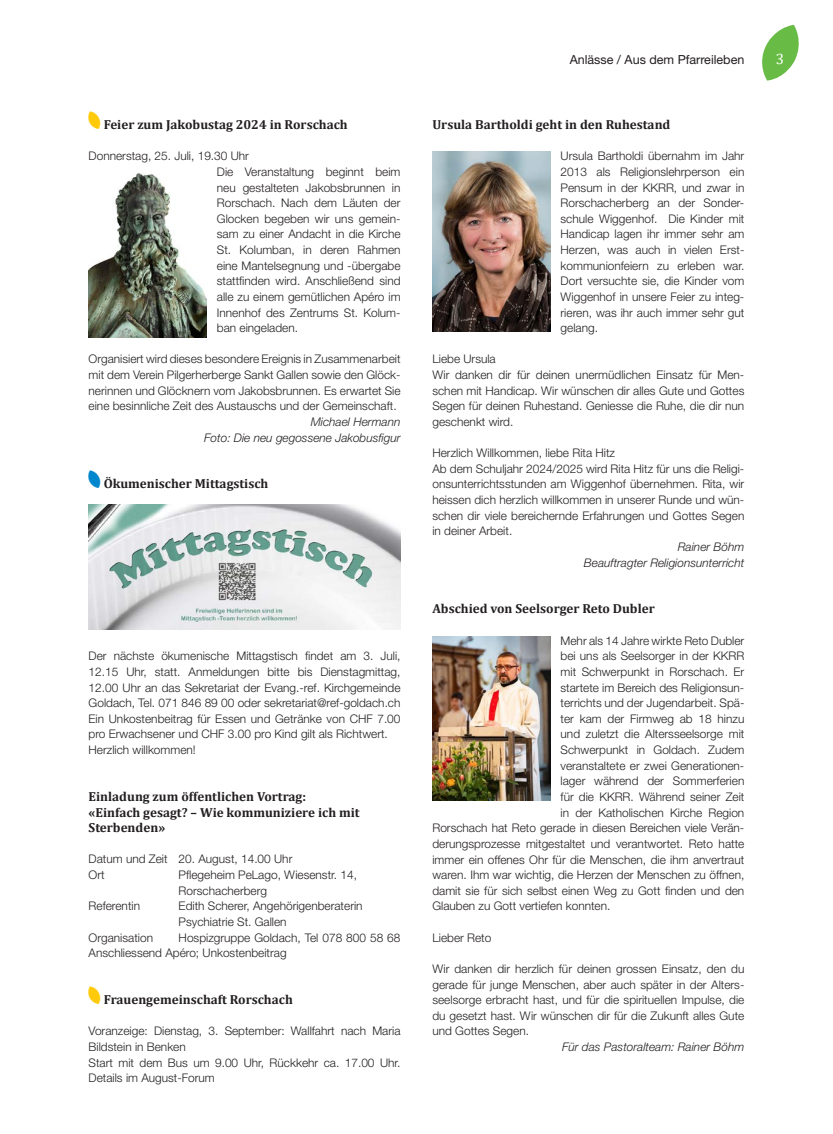
<style>
.page{position:relative;width:833px;height:1134px;background:#fff}
.page>*{position:absolute;margin:0;border:0;box-sizing:border-box;transform-origin:0 0}
.t1{font:15px "Cambria";color:#fff}
.t2{font:700 13.12px/15.6px "Cambria";color:#231f20}
.t3{font:12.5px "Helvetica Neue LT Std";color:#231f20}
.t4{font:300 11.88px/15.6px "Helvetica Neue LT Std";color:#231f20}
.t5{font:italic 300 11.88px/15.6px "Helvetica Neue LT Std";color:#231f20;text-align:right}
</style>
<div class="page">
<svg style="left:762px;top:25px;width:37px;height:56px"></svg>
<img style="left:432px;top:636px;width:118px;height:165px">
<img style="left:89px;top:173px;width:117px;height:165px">
<img style="left:89px;top:504px;width:311px;height:125px">
<img style="left:432px;top:152px;width:118px;height:180px">
<p class="t2" style="left:104px;top:116px;width:245px">Feier zum Jakobustag 2024 in Rorschach</p>
<p class="t4" style="left:217px;top:148px;width:185px;text-indent:-128px">Donnerstag, 25. Juli, 19.30 Uhr<br>Die Veranstaltung beginnt beim neu gestalteten Jakobsbrunnen in<br>Rorschach. Nach dem Läuten der<br>Glocken begeben wir uns gemein&shy;sam zu einer Andacht in die Kirche<br>St. Kolumban, in deren Rahmen eine Mantelsegnung und -übergabe stattfinden wird. Anschließend sind alle zu einem gemütlichen Apéro im<br>Innenhof des Zentrums St. Kolum&shy;ban eingeladen.</p>
<p class="t4" style="left:89px;top:351px;width:313px;text-align:justify">Organisiert wird dieses besondere Ereignis in Zusammenarbeit mit dem Verein Pilgerherberge Sankt Gallen sowie den Glöck&shy;nerinnen und Glöcknern vom Jakobsbrunnen. Es erwartet Sie eine besinnliche Zeit des Austauschs und der Gemeinschaft.</p>
<p class="t5" style="left:204px;top:414px;width:198px">Michael Hermann<br>Foto: Die neu gegossene Jakobusfigur</p>
<p class="t2" style="left:104px;top:476px;width:166px">Ökumenischer Mittagstisch</p>
<p class="t4" style="left:89px;top:648px;width:313px">Der nächste ökumenische Mittagstisch findet am 3. Juli, 12.15 Uhr, statt. Anmeldungen bitte bis Dienstagmittag, 12.00 Uhr an das Sekretariat der Evang.-ref. Kirchgemeinde Goldach, Tel. 071 846 89 00 oder sekretariat@ref-goldach.ch Ein Unkostenbeitrag für Essen und Getränke von CHF 7.00 pro Erwachsener und CHF 3.00 pro Kind gilt als Richtwert.<br>Herzlich willkommen!</p>
<p class="t2" style="left:89px;top:788px;width:272px">Einladung zum öffentlichen Vortrag: «Einfach gesagt? – Wie kommuniziere ich mit<br>Sterbenden»</p>
<p class="t4" style="left:89px;top:851px;width:205px">Datum und Zeit 20. August, 14.00 Uhr<br>Ort</p>
<p class="t4" style="left:179px;top:867px;width:180px">Pflegeheim PeLago, Wiesenstr. 14,<br>Rorschacherberg</p>
<p class="t4" style="left:89px;top:898px;width:53px">Referentin</p>
<p class="t4" style="left:179px;top:898px;width:185px">Edith Scherer, Angehörigenberaterin<br>Psychiatrie St. Gallen</p>
<p class="t4" style="left:89px;top:929px;width:66px">Organisation</p>
<p class="t4" style="left:89px;top:929px;width:313px;text-indent:90px">Hospizgruppe Goldach, Tel 078 800 58 68<br>Anschliessend Apéro; Unkostenbeitrag</p>
<p class="t2" style="left:104px;top:991px;width:191px">Frauengemeinschaft Rorschach</p>
<p class="t4" style="left:89px;top:1023px;width:313px">Voranzeige: Dienstag, 3. September: Wallfahrt nach Maria Bildstein in Benken<br>Start mit dem Bus um 9.00 Uhr, Rückkehr ca. 17.00 Uhr.<br>Details im August-Forum</p>
<p class="t3" style="left:570px;top:52px;width:176px">Anlässe / Aus dem Pfarreileben</p>
<p class="t1" style="left:775px;top:50px;width:10px">3</p>
<p class="t2" style="left:432px;top:116px;width:239px">Ursula Bartholdi geht in den Ruhestand</p>
<p class="t4" style="left:560px;top:148px;width:185px;text-align:justify">Ursula Bartholdi übernahm im Jahr 2013 als Religionslehrperson ein Pensum in der KKRR, und zwar in Rorschacherberg an der Sonder&shy;schule Wiggenhof. Die Kinder mit Handicap lagen ihr immer sehr am Herzen, was auch in vielen Erst&shy;kommunionfeiern zu erleben war.<br>Dort versuchte sie, die Kinder vom Wiggenhof in unsere Feier zu integ&shy;rieren, was ihr auch immer sehr gut gelang.</p>
<p class="t4" style="left:432px;top:351px;width:313px">Liebe Ursula<br>Wir danken dir für deinen unermüdlichen Einsatz für Men&shy;schen mit Handicap. Wir wünschen dir alles Gute und Gottes Segen für deinen Ruhestand. Geniesse die Ruhe, die dir nun geschenkt wird.</p>
<p class="t4" style="left:432px;top:445px;width:313px">Herzlich Willkommen, liebe Rita Hitz<br>Ab dem Schuljahr 2024/2025 wird Rita Hitz für uns die Religi&shy;onsunterrichtsstunden am Wiggenhof übernehmen. Rita, wir heissen dich herzlich willkommen in unserer Runde und wün&shy;schen dir viele bereichernde Erfahrungen und Gottes Segen in deiner Arbeit.</p>
<p class="t5" style="left:584px;top:539px;width:162px">Rainer Böhm<br>Beauftragter Religionsunterricht</p>
<p class="t2" style="left:432px;top:601px;width:224px">Abschied von Seelsorger Reto Dubler</p>
<p class="t4" style="left:560px;top:632px;width:185px">Mehr als 14 Jahre wirkte Reto Dubler</p>
<p class="t4" style="left:560px;top:648px;width:185px">bei uns als Seelsorger in der KKRR</p>
<p class="t4" style="left:560px;top:664px;width:185px">mit Schwerpunkt in Rorschach. Er</p>
<p class="t4" style="left:560px;top:679px;width:185px">startete im Bereich des Religionsun-</p>
<p class="t4" style="left:560px;top:695px;width:185px">terrichts und der Jugendarbeit. Spä-</p>
<p class="t4" style="left:560px;top:710px;width:185px">ter kam der Firmweg ab 18 hinzu</p>
<p class="t4" style="left:560px;top:726px;width:185px">und zuletzt die Altersseelsorge mit</p>
<p class="t4" style="left:560px;top:742px;width:185px">Schwerpunkt in Goldach. Zudem</p>
<p class="t4" style="left:560px;top:757px;width:185px">veranstaltete er zwei Generationen-</p>
<p class="t4" style="left:560px;top:773px;width:185px">lager während der Sommerferien</p>
<p class="t4" style="left:560px;top:789px;width:185px">für die KKRR. Während seiner Zeit</p>
<p class="t4" style="left:560px;top:804px;width:185px">in der Katholischen Kirche Region</p>
<p class="t4" style="left:432px;top:820px;width:313px">Rorschach hat Reto gerade in diesen Bereichen viele Verän-</p>
<p class="t4" style="left:432px;top:836px;width:313px">derungsprozesse mitgestaltet und verantwortet. Reto hatte</p>
<p class="t4" style="left:432px;top:851px;width:313px">immer ein offenes Ohr für die Menschen, die ihm anvertraut</p>
<p class="t4" style="left:432px;top:867px;width:313px">waren. Ihm war wichtig, die Herzen der Menschen zu öffnen,</p>
<p class="t4" style="left:432px;top:882px;width:313px">damit sie für sich selbst einen Weg zu Gott finden und den</p>
<p class="t4" style="left:432px;top:898px;width:179px">Glauben zu Gott vertiefen konnten.</p>
<p class="t4" style="left:432px;top:929px;width:60px">Lieber Reto</p>
<p class="t4" style="left:432px;top:961px;width:313px;text-align:justify">Wir danken dir herzlich für deinen grossen Einsatz, den du gerade für junge Menschen, aber auch später in der Alters&shy;seelsorge erbracht hast, und für die spirituellen Impulse, die du gesetzt hast. Wir wünschen dir für die Zukunft alles Gute und Gottes Segen.</p>
<p class="t5" style="left:562px;top:1039px;width:184px">Für das Pastoralteam: Rainer Böhm</p>
</div>
